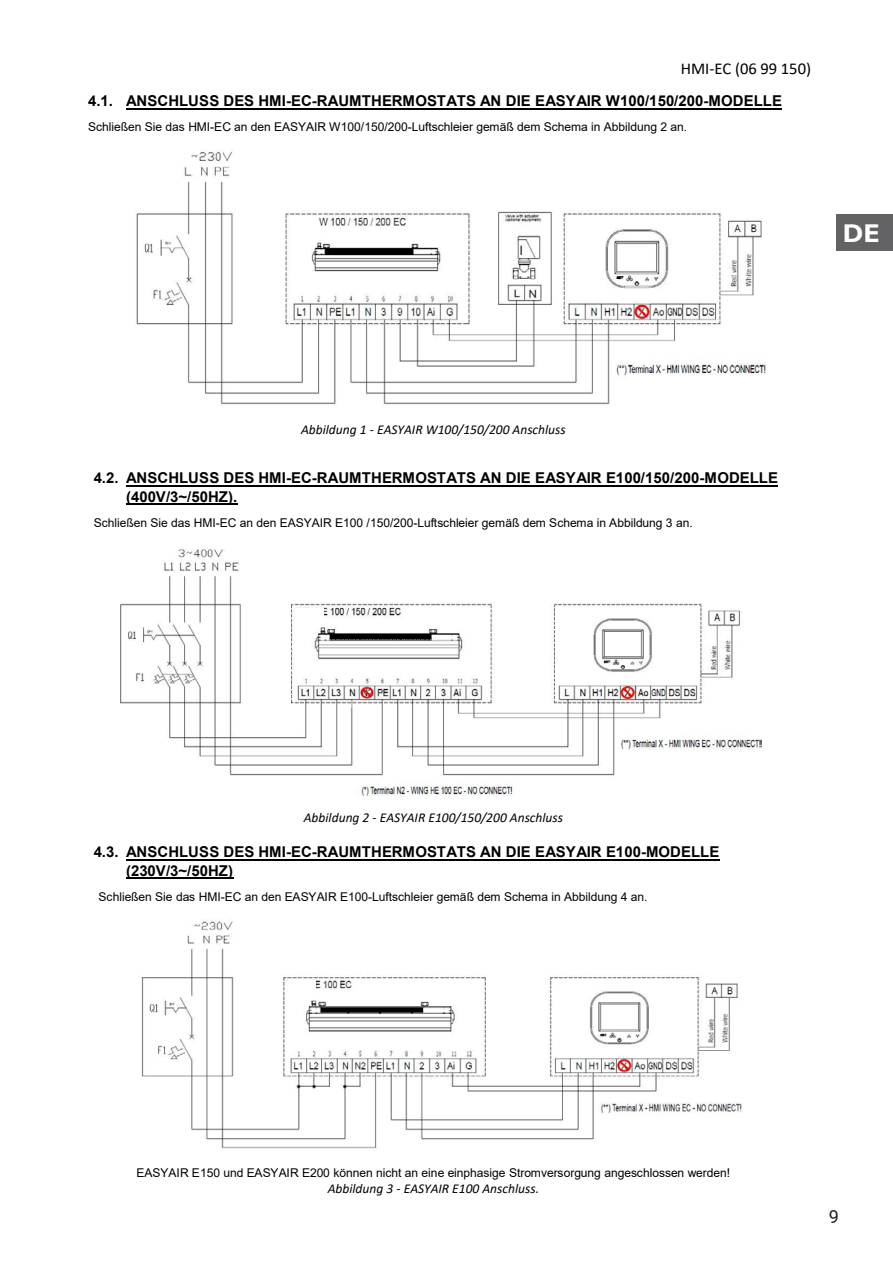
<style>
.page{position:relative;width:893px;height:1263px;background:#fff}
.page>*{position:absolute;margin:0;border:0;box-sizing:border-box;transform-origin:0 0}
.t1{font:700 25.65px "Gill Sans";color:#fff}
.t2{font:18px "Roboto";color:#231f20}
.t3{font:16.5px "Calibri";color:#000}
.t4{font:700 15px/18.8px "Arial";color:#000}
.t5{font:italic 13.5px "Calibri";color:#000}
.t6{font:12px "Arial";letter-spacing:-.005em;color:#000}
</style>
<div class="page">
<div style="left:836px;top:214px;width:57px;height:37px;background:#636366"></div>
<hr style="left:126px;top:108px;width:656px;height:1px;background:#000">
<hr style="left:126px;top:485px;width:652px;height:1px;background:#000">
<hr style="left:126px;top:504px;width:111px;height:1px;background:#000">
<hr style="left:126px;top:859px;width:593px;height:1px;background:#000">
<hr style="left:126px;top:877px;width:107px;height:2px;background:#000">
<img style="left:136px;top:150px;width:630px;height:255px">
<img style="left:120px;top:549px;width:641px;height:247px">
<img style="left:141px;top:921px;width:601px;height:228px">
<div style="left:291px;top:216px;width:27px;height:12px;background:#fff"></div>
<div style="left:296px;top:608px;width:27px;height:12px;background:#fff"></div>
<div style="left:288px;top:980px;width:27px;height:12px;background:#fff"></div>
<p class="t3" style="left:681px;top:57px;width:132px">HMI-EC (06 99 150)</p>
<p class="t4" style="left:88px;top:92px;width:695px">4.1. ANSCHLUSS DES HMI-EC-RAUMTHERMOSTATS AN DIE EASYAIR W100/150/200-MODELLE</p>
<p class="t6" style="left:88px;top:119px;width:601px">Schließen Sie das HMI-EC an den EASYAIR W100/150/200-Luftschleier gemäß dem Schema in Abbildung 2 an.</p>
<h1 class="t1" style="left:843px;top:217px;width:38px">DE</h1>
<p class="t5" style="left:301px;top:420px;width:266px">Abbildung 1 - EASYAIR W100/150/200 Anschluss</p>
<p class="t4" style="left:126px;top:469px;width:653px;text-indent:-32px">4.2. ANSCHLUSS DES HMI-EC-RAUMTHERMOSTATS AN DIE EASYAIR E100/150/200-MODELLE (400V/3~/50HZ).</p>
<p class="t6" style="left:94px;top:514px;width:600px">Schließen Sie das HMI-EC an den EASYAIR E100 /150/200-Luftschleier gemäß dem Schema in Abbildung 3 an.</p>
<p class="t5" style="left:304px;top:808px;width:261px">Abbildung 2 - EASYAIR E100/150/200 Anschluss</p>
<p class="t4" style="left:126px;top:843px;width:595px;text-indent:-32px">4.3. ANSCHLUSS DES HMI-EC-RAUMTHERMOSTATS AN DIE EASYAIR E100-MODELLE (230V/3~/50HZ)</p>
<p class="t6" style="left:99px;top:888px;width:550px">Schließen Sie das HMI-EC an den EASYAIR E100-Luftschleier gemäß dem Schema in Abbildung 4 an.</p>
<p class="t6" style="left:137px;top:1165px;width:595px">EASYAIR E150 und EASYAIR E200 können nicht an eine einphasige Stromversorgung angeschlossen werden!</p>
<p class="t5" style="left:328px;top:1179px;width:213px">Abbildung 3 - EASYAIR E100 Anschluss.</p>
<h2 class="t2" style="left:829px;top:1204px;width:12px">9</h2>
</div>
